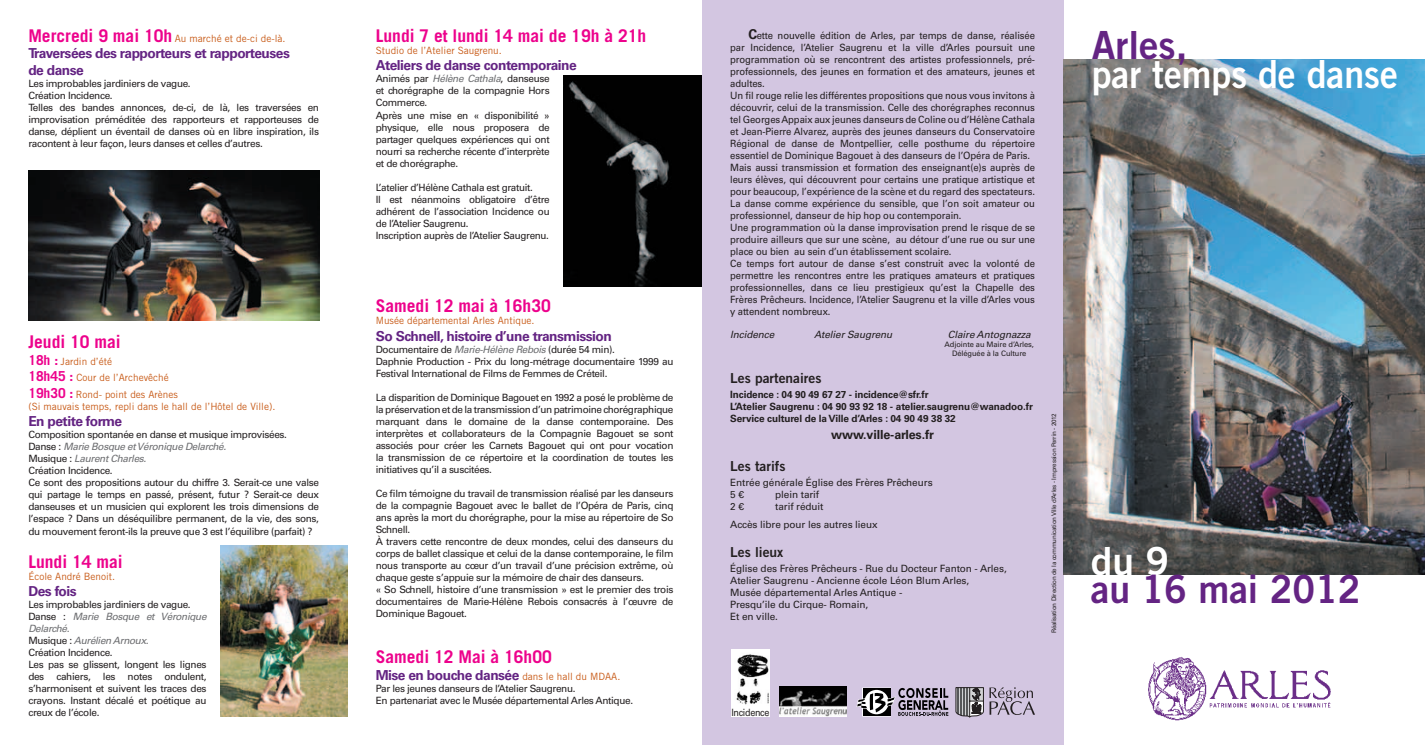
<style>
.page{position:relative;width:1425px;height:745px;background:#fff}
.page>*{position:absolute;margin:0;border:0;box-sizing:border-box;transform-origin:0 0}
.t1{font:38.75px "Trade Gothic Bold Two";color:#fff;scale:.92 1}
.t2{font:38.75px "Trade Gothic Bold Two";color:#642483;scale:.96 1}
.t3{font:38.75px "Trade Gothic Bold Two";color:#642483}
.t4{font:38.75px "Trade Gothic Bold Two";color:#fff}
.t5{font:700 17.5px "Trade Gothic";color:#ed028c}
.t6{font:700 13.75px/16.5px "Univers";letter-spacing:-.035em;color:#642483}
.t7{font:13.75px "Trade Gothic Bold Two";color:#231f20}
.t8{font:700 12.5px "Univers";letter-spacing:-.01em;color:#231f20}
.t9{font:10px/12px "Univers";letter-spacing:-.035em;color:#231f20}
.t10{font:10px/12px "Univers";letter-spacing:-.01em;color:#231f20;scale:.95 1}
.t11{font:10px/12px "Univers";letter-spacing:-.01em;color:#231f20}
.t12{font:10px/16.5px "Trade Gothic";color:#c85b18}
.t13{font:700 10px/12px "Univers";letter-spacing:-.01em;color:#231f20}
.t14{font:italic 10px "Univers";letter-spacing:-.01em;color:#231f20}
.t15{font:10px "Univers";letter-spacing:-.035em;color:#231f20;scale:.9 1}
.t16{font:7.5px/9px "Univers";letter-spacing:-.01em;color:#231f20;text-align:center}
.t17{font:6.25px "Univers";letter-spacing:-.035em;color:#231f20}
.s1{font-weight:700;font-size:17.5px;color:#ed028c}
.s2{font-weight:700;font-size:13.75px;color:#ed028c}
.s3{font-style:italic;color:#6c6d70}
.s4{font-family:"Trade Gothic";font-weight:400;font-size:10px;color:#c85b18}
.s5{font-weight:700;font-size:13.75px}
</style>
<div class="page">
<div style="left:702px;top:0;width:361px;height:744px;background:#d3c6e1"></div>
<img style="left:1063px;top:60px;width:361px;height:514px">
<img style="left:28px;top:170px;width:291px;height:150px">
<img style="left:221px;top:545px;width:126px;height:171px">
<img style="left:564px;top:75px;width:137px;height:211px">
<svg style="left:989px;top:687px;width:46px;height:27px"></svg>
<svg style="left:955px;top:687px;width:28px;height:30px"></svg>
<svg style="left:856px;top:687px;width:92px;height:29px"></svg>
<img style="left:779px;top:686px;width:67px;height:30px">
<img style="left:1148px;top:657px;width:183px;height:64px">
<img style="left:731px;top:649px;width:38px;height:56px">
<div style="left:731px;top:705px;width:38px;height:11px;background:#fff"></div>
<p class="t12" style="left:28px;top:30px;width:259px"><span class="s1">Mercredi 9 mai 10h</span> Au marché et de-ci de-là.</p>
<h3 class="t6" style="left:28px;top:45px;width:263px">Traversées des rapporteurs et rapporteuses de danse</h3>
<p class="t9" style="left:28px;top:77px;width:292px">Les improbables jardiniers de vague.<br>Création Incidence.<br>Telles des bandes annonces, de-ci, de là, les traversées en improvisation préméditée des rapporteurs et rapporteuses de danse, déplient un éventail de danses où en libre inspiration, ils racontent à leur façon, leurs danses et celles d’autres.</p>
<h2 class="t5" style="left:28px;top:331px;width:94px">Jeudi 10 mai</h2>
<p class="t12" style="left:28px;top:352px;width:151px"><span class="s2">18h :</span> Jardin d’été<br><span class="s2">18h45 :</span> Cour de l’Archevêché<br><span class="s2">19h30 :</span> Rond- point des Arènes</p>
<p class="t12" style="left:28px;top:397px;width:248px">(Si mauvais temps, repli dans le hall de l’Hôtel de Ville).</p>
<h3 class="t6" style="left:28px;top:413px;width:95px">En petite forme</h3>
<p class="t9" style="left:28px;top:428px;width:292px">Composition spontanée en danse et musique improvisées.<br>Danse : <span class="s3">Marie Bosque et Véronique Delarché.<br></span>Musique : <span class="s3">Laurent Charles.<br></span>Création Incidence.<br>Ce sont des propositions autour du chiffre 3. Serait-ce une valse qui partage le temps en passé, présent, futur ? Serait-ce deux danseuses et un musicien qui explorent les trois dimensions de l’espace ? Dans un déséquilibre permanent, de la vie, des sons, du mouvement feront-ils la preuve que 3 est l’équilibre (parfait) ?</p>
<h2 class="t5" style="left:28px;top:550px;width:96px">Lundi 14 mai</h2>
<p class="t12" style="left:28px;top:567px;width:88px">École André Benoit.</p>
<h3 class="t6" style="left:28px;top:582px;width:50px">Des fois</h3>
<p class="t9" style="left:28px;top:598px;width:180px">Les improbables jardiniers de vague.<br>Danse : <span class="s3">Marie Bosque et Véronique<br>Delarché.<br></span>Musique : <span class="s3">Aurélien Arnoux.<br></span>Création Incidence.<br>Les pas se glissent, longent les lignes des cahiers, les notes ondulent, s’harmonisent et suivent les traces des crayons. Instant décalé et poétique au creux de l’école.</p>
<h2 class="t5" style="left:376px;top:25px;width:272px">Lundi 7 et lundi 14 mai de 19h à 21h</h2>
<p class="t12" style="left:376px;top:42px;width:128px">Studio de l’Atelier Saugrenu.</p>
<h3 class="t6" style="left:376px;top:57px;width:202px">Ateliers de danse contemporaine</h3>
<p class="t9" style="left:376px;top:73px;width:175px">Animés par <span class="s3">Hélène Cathala</span>, danseuse et chorégraphe de la compagnie Hors<br>Commerce.<br>Après une mise en « disponibilité » physique, elle nous proposera de partager quelques expériences qui ont nourri sa recherche récente d’interprète et de chorégraphe.</p>
<p class="t9" style="left:376px;top:181px;width:175px">L’atelier d’Hélène Cathala est gratuit.<br>Il est néanmoins obligatoire d’être adhérent de l’association Incidence ou de l’Atelier Saugrenu.<br>Inscription auprès de l’Atelier Saugrenu.</p>
<h2 class="t5" style="left:376px;top:295px;width:177px">Samedi 12 mai à 16h30</h2>
<p class="t12" style="left:376px;top:312px;width:160px">Musée départemental Arles Antique.</p>
<h3 class="t6" style="left:376px;top:327px;width:238px">So Schnell, histoire d’une transmission</h3>
<p class="t9" style="left:376px;top:343px;width:299px">Documentaire de <span class="s3">Marie-Hélène Rebois</span> (durée 54 min).<br>Daphnie Production - Prix du long-métrage documentaire 1999 au<br>Festival International de Films de Femmes de Créteil.</p>
<p class="t9" style="left:376px;top:391px;width:299px;text-align:justify">La disparition de Dominique Bagouet en 1992 a posé le problème de la préservation et de la transmission d’un patrimoine chorégraphique marquant dans le domaine de la danse contemporaine. Des interprètes et collaborateurs de la Compagnie Bagouet se sont associés pour créer les Carnets Bagouet qui ont pour vocation la transmission de ce répertoire et la coordination de toutes les initiatives qu’il a suscitées.</p>
<p class="t9" style="left:376px;top:487px;width:299px">Ce film témoigne du travail de transmission réalisé par les danseurs de la compagnie Bagouet avec le ballet de l’Opéra de Paris, cinq ans après la mort du chorégraphe, pour la mise au répertoire de So Schnell.<br>À travers cette rencontre de deux mondes, celui des danseurs du corps de ballet classique et celui de la danse contemporaine, le film nous transporte au cœur d’un travail d’une précision extrême, où chaque geste s’appuie sur la mémoire de chair des danseurs.<br>« So Schnell, histoire d’une transmission » est le premier des trois documentaires de Marie-Hélène Rebois consacrés à l’œuvre de Dominique Bagouet.</p>
<h2 class="t5" style="left:376px;top:645px;width:178px">Samedi 12 Mai à 16h00</h2>
<h3 class="t6" style="left:376px;top:666px;width:246px">Mise en bouche dansée <span class="s4">dans le hall du MDAA.</span></h3>
<p class="t9" style="left:376px;top:681px;width:259px">Par les jeunes danseurs de l’Atelier Saugrenu.<br>En partenariat avec le Musée départemental Arles Antique.</p>
<p class="t10" style="left:730px;top:29px;width:322px;text-indent:18px"><span class="s5">C</span>ette nouvelle édition de Arles, par temps de danse, réalisée par Incidence, l’Atelier Saugrenu et la ville d’Arles poursuit une programmation où se rencontrent des artistes professionnels, pré&shy;professionnels, des jeunes en formation et des amateurs, jeunes et adultes.<br>Un fil rouge relie les différentes propositions que nous vous invitons à découvrir, celui de la transmission. Celle des chorégraphes reconnus tel Georges Appaix aux jeunes danseurs de Coline ou d’Hélène Cathala et Jean-Pierre Alvarez, auprès des jeunes danseurs du Conservatoire Régional de danse de Montpellier, celle posthume du répertoire essentiel de Dominique Bagouet à des danseurs de l’Opéra de Paris.<br>Mais aussi transmission et formation des enseignant(e)s auprès de leurs élèves, qui découvrent pour certains une pratique artistique et pour beaucoup, l’expérience de la scène et du regard des spectateurs.<br>La danse comme expérience du sensible, que l’on soit amateur ou professionnel, danseur de hip hop ou contemporain.<br>Une programmation où la danse improvisation prend le risque de se produire ailleurs que sur une scène, au détour d’une rue ou sur une place ou bien au sein d’un établissement scolaire.<br>Ce temps fort autour de danse s’est construit avec la volonté de permettre les rencontres entre les pratiques amateurs et pratiques professionnelles, dans ce lieu prestigieux qu’est la Chapelle des Frères Prêcheurs. Incidence, l’Atelier Saugrenu et la ville d’Arles vous y attendent nombreux.</p>
<p class="t14" style="left:730px;top:328px;width:46px">Incidence</p>
<p class="t14" style="left:814px;top:328px;width:80px">Atelier Saugrenu</p>
<p class="t14" style="left:947px;top:328px;width:84px">Claire Antognazza</p>
<p class="t16" style="left:944px;top:340px;width:91px">Adjointe au Maire d’Arles,<br>Déléguée à la Culture</p>
<h3 class="t7" style="left:730px;top:369px;width:93px">Les partenaires</h3>
<p class="t13" style="left:730px;top:388px;width:304px">Incidence : 04 90 49 67 27 - incidence@sfr.fr<br>L’Atelier Saugrenu : 04 90 93 92 18 - atelier.saugrenu@wanadoo.fr<br>Service culturel de la Ville d’Arles : 04 90 49 38 32</p>
<p class="t8" style="left:831px;top:427px;width:104px">www.ville-arles.fr</p>
<h3 class="t7" style="left:730px;top:457px;width:57px">Les tarifs</h3>
<p class="t11" style="left:730px;top:476px;width:204px">Entrée générale Église des Frères Prêcheurs<br>5 €</p>
<p class="t11" style="left:775px;top:488px;width:46px">plein tarif</p>
<p class="t11" style="left:730px;top:497px;width:149px;line-height:18.2px;text-indent:45px">tarif réduit<br>Accès libre pour les autres lieux</p>
<h3 class="t7" style="left:730px;top:543px;width:55px">Les lieux</h3>
<p class="t11" style="left:730px;top:562px;width:278px">Église des Frères Prêcheurs - Rue du Docteur Fanton - Arles, Atelier Saugrenu - Ancienne école Léon Blum Arles,<br>Musée départemental Arles Antique -<br>Presqu’ile du Cirque- Romain,<br>Et en ville.</p>
<p class="t9" style="left:730px;top:500px;width:15px">2 €</p>
<p class="t17" style="left:1050px;top:632px;width:221px;rotate:-90deg">Réalisation Direction de la communication Ville d’Arles - Impression Perrin - 2012</p>
<p class="t15" style="left:731px;top:706px;width:44px">Incidence</p>
<h1 class="t3" style="left:1091px;top:22px;width:97px">Arles,</h1>
<h1 class="t1" style="left:1091px;top:50px;width:334px">par temps de danse</h1>
<h1 class="t4" style="left:1090px;top:536px;width:80px">du 9</h1>
<h1 class="t2" style="left:1090px;top:564px;width:282px">au 16 mai 2012</h1>
</div>
